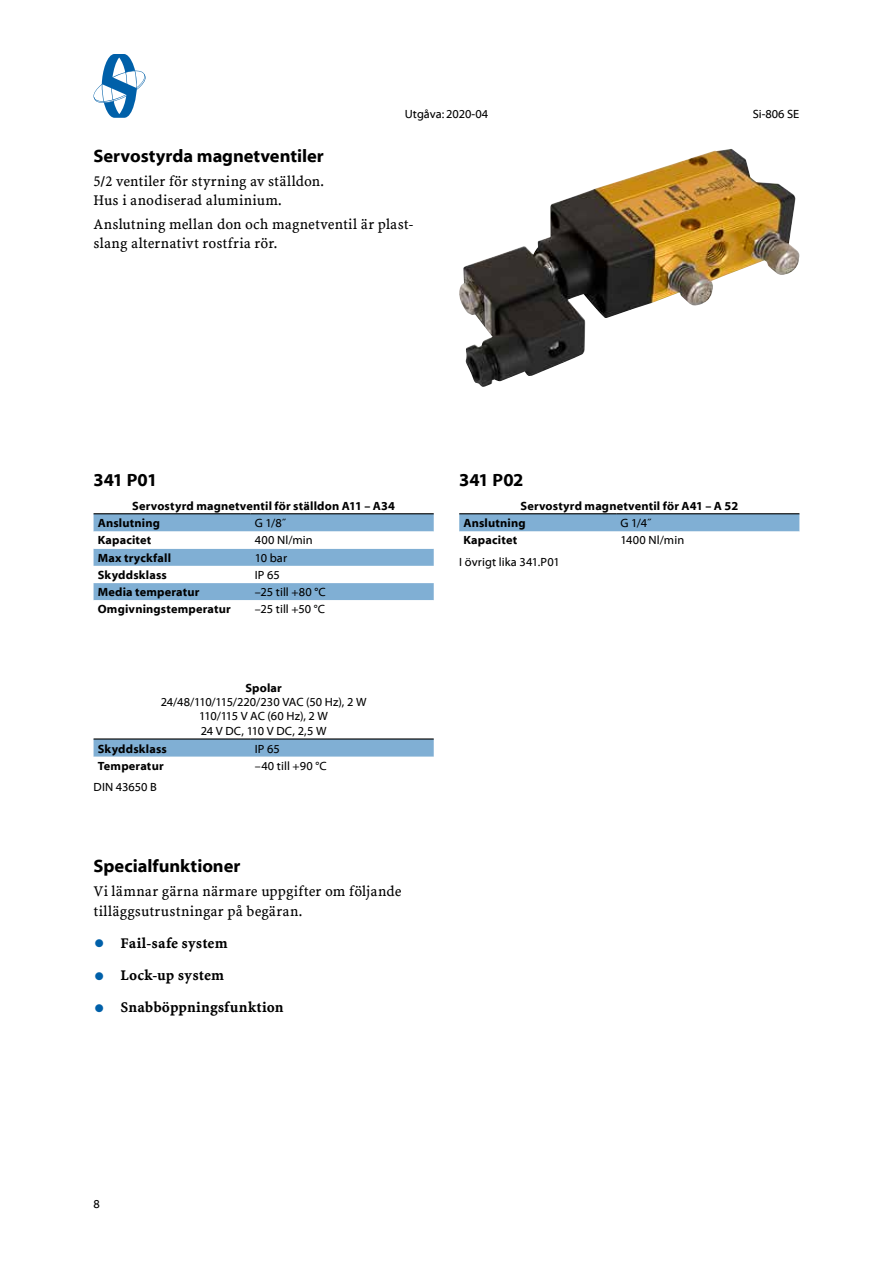
<style>
.page{position:relative;width:893px;height:1263px;background:#fff}
.page>*{position:absolute;margin:0;border:0;box-sizing:border-box;transform-origin:0 0}
.t1{font:18px "Myriad Bd Web";color:#000}
.t2{font:15px/19.5px "Minion Web";letter-spacing:.01em;color:#000}
.t3{font:15px "Minion Bd Web";letter-spacing:.005em;color:#000}
.t4{font:12px/17.7px "Myriad Bd Web";letter-spacing:.015em;color:#000}
.t5{font:12px "Myriad Web";letter-spacing:.005em;color:#000}
.t6{font:12px/14.4px "Myriad Web";letter-spacing:-.02em;color:#000;text-align:center}
.s1{font-family:"Minion Web";font-size:36px;color:#0060a9}
</style>
<div class="page">
<svg style="left:93px;top:54px;width:53px;height:64px"></svg>
<svg style="left:94px;top:514px;width:340px;height:87px"></svg>
<hr style="left:94px;top:513px;width:157px;height:1px;background:#000">
<hr style="left:251px;top:513px;width:183px;height:1px;background:#000">
<svg style="left:459px;top:514px;width:340px;height:18px;background:#82aed1"></svg>
<hr style="left:459px;top:513px;width:157px;height:1px;background:#000">
<hr style="left:616px;top:513px;width:183px;height:1px;background:#000">
<svg style="left:94px;top:739px;width:340px;height:18px;background:#7eabcd"></svg>
<hr style="left:94px;top:738px;width:157px;height:1px;background:#000">
<hr style="left:251px;top:738px;width:183px;height:1px;background:#000">
<img style="left:459px;top:149px;width:340px;height:238px">
<p class="t5" style="left:405px;top:107px;width:85px">Utgåva: 2020-04</p>
<p class="t5" style="left:753px;top:107px;width:48px">Si-806 SE</p>
<p class="t1" style="left:94px;top:146px;width:232px">Servostyrda magnetventiler</p>
<p class="t2" style="left:94px;top:171px;width:232px">5/2 ventiler för styrning av ställdon.<br>Hus i anodiserad aluminium.</p>
<p class="t2" style="left:94px;top:214px;width:322px">Anslutning mellan don och magnetventil är plast&shy;slang alternativt rostfria rör.</p>
<p class="t1" style="left:94px;top:470px;width:65px">341 P01</p>
<p class="t4" style="left:98px;top:497px;width:299px;text-indent:34px">Servostyrd magnetventil för ställdon A11 – A34<br>Anslutning</p>
<p class="t5" style="left:255px;top:517px;width:32px">G 1/8˝</p>
<p class="t4" style="left:98px;top:532px;width:55px">Kapacitet</p>
<p class="t5" style="left:255px;top:534px;width:59px">400 Nl/min</p>
<p class="t4" style="left:98px;top:549px;width:75px">Max tryckfall</p>
<p class="t5" style="left:255px;top:551px;width:34px">10 bar</p>
<p class="t4" style="left:98px;top:566px;width:71px">Skyddsklass</p>
<p class="t5" style="left:255px;top:568px;width:27px">IP 65</p>
<p class="t4" style="left:98px;top:583px;width:103px">Media temperatur</p>
<p class="t5" style="left:255px;top:585px;width:72px">–25 till +80 °C</p>
<p class="t4" style="left:98px;top:600px;width:135px">Omgivningstemperatur</p>
<p class="t5" style="left:255px;top:603px;width:72px">–25 till +50 °C</p>
<p class="t4" style="left:245px;top:679px;width:38px">Spolar</p>
<p class="t6" style="left:161px;top:695px;width:207px">24/48/110/115/220/230 VAC (50 Hz), 2 W<br>110/115 V AC (60 Hz), 2 W<br>24 V DC, 110 V DC, 2,5 W</p>
<p class="t4" style="left:98px;top:740px;width:71px">Skyddsklass</p>
<p class="t5" style="left:255px;top:742px;width:27px">IP 65</p>
<p class="t4" style="left:98px;top:757px;width:67px">Temperatur</p>
<p class="t5" style="left:255px;top:759px;width:73px">–40 till +90 °C</p>
<p class="t5" style="left:94px;top:780px;width:65px">DIN 43650 B</p>
<p class="t1" style="left:94px;top:856px;width:148px">Specialfunktioner</p>
<p class="t2" style="left:94px;top:881px;width:309px">Vi lämnar gärna närmare uppgifter om följande tilläggsutrustningar på begäran.</p>
<p class="t3" style="left:94px;top:934px;width:136px"><span class="s1">•</span> Fail-safe system</p>
<p class="t3" style="left:94px;top:966px;width:132px"><span class="s1">•</span> Lock-up system</p>
<p class="t3" style="left:94px;top:998px;width:192px"><span class="s1">•</span> Snabböppningsfunktion</p>
<p class="t1" style="left:459px;top:470px;width:66px">341 P02</p>
<p class="t4" style="left:463px;top:497px;width:276px;text-indent:57px">Servostyrd magnetventil för A41 – A 52<br>Anslutning</p>
<p class="t5" style="left:620px;top:517px;width:32px">G 1/4˝</p>
<p class="t4" style="left:463px;top:532px;width:55px">Kapacitet</p>
<p class="t5" style="left:620px;top:534px;width:65px">1400 Nl/min</p>
<p class="t5" style="left:459px;top:555px;width:102px">I övrigt lika 341.P01</p>
<p class="t5" style="left:94px;top:1197px;width:8px">8</p>
</div>
